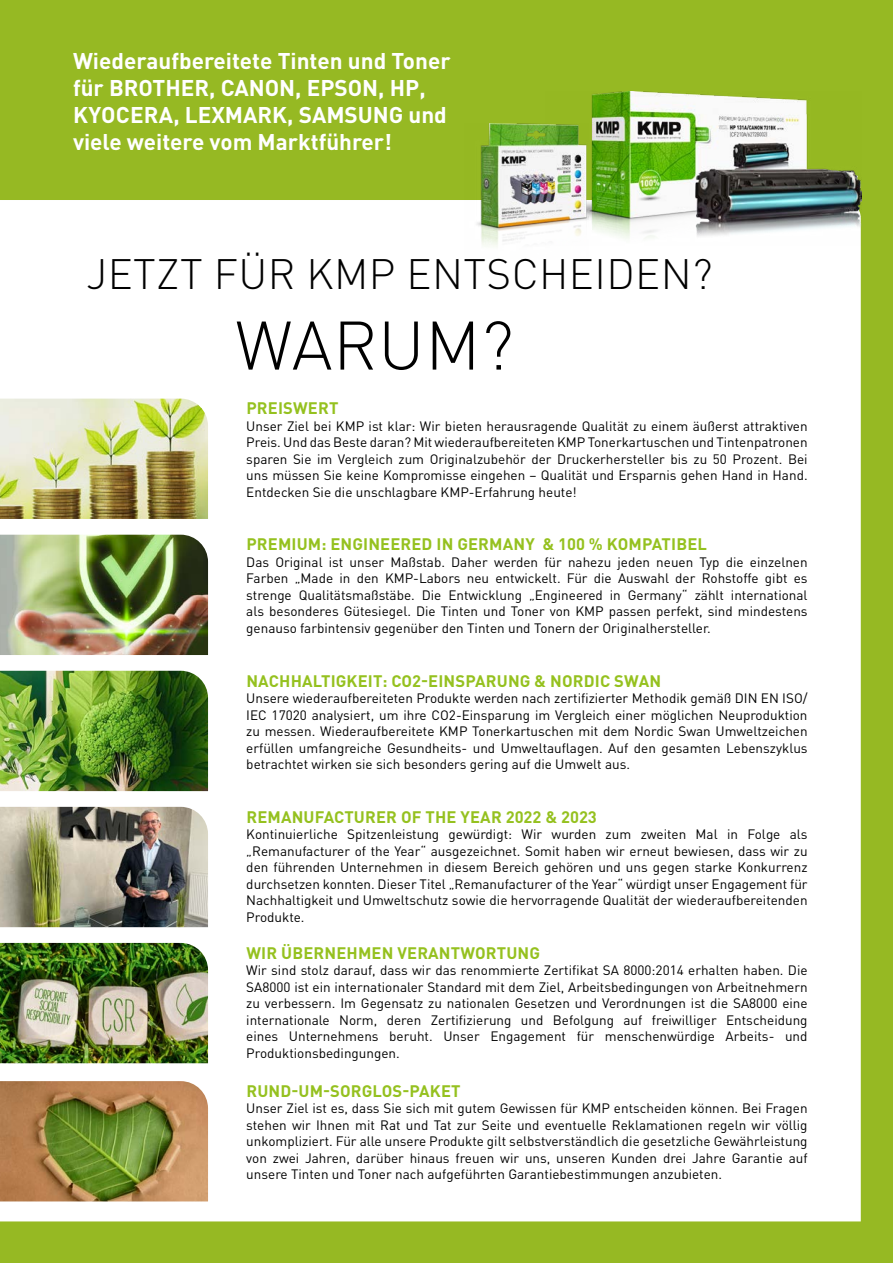
<style>
.page{position:relative;width:893px;height:1263px;background:#96b923}
.page>*{position:absolute;margin:0;border:0;box-sizing:border-box;transform-origin:0 0}
.t1{font:300 67.5px "DIN Pro";letter-spacing:.01em;color:#000}
.t2{font:300 42px "DIN Pro";letter-spacing:.01em;color:#000}
.t3{font:700 22.5px/27px "DIN Pro";color:#fff}
.t4{font:700 16.5px "DIN Pro";letter-spacing:.01em;color:#95c11f}
.t5{font:13.5px/16.5px "DIN Pro";color:#000;text-align:justify}
</style>
<div class="page">
<div style="left:0;top:200px;width:861px;height:1021px;background:#fff"></div>
<img style="left:0;top:535px;width:208px;height:120px">
<img style="left:589px;top:92px;width:272px;height:154px">
<img style="left:464px;top:124px;width:125px;height:135px">
<img style="left:0;top:399px;width:208px;height:120px">
<img style="left:0;top:671px;width:208px;height:120px">
<img style="left:0;top:807px;width:208px;height:120px">
<img style="left:0;top:943px;width:208px;height:120px">
<img style="left:0;top:1081px;width:208px;height:120px">
<h3 class="t3" style="left:73px;top:47px;width:379px">Wiederaufbereitete Tinten und Toner für BROTHER, CANON, EPSON, HP,<br>KYOCERA, LEXMARK, SAMSUNG und viele weitere vom Marktführer!</h3>
<h2 class="t2" style="left:86px;top:245px;width:628px">JETZT FÜR KMP ENTSCHEIDEN?</h2>
<h1 class="t1" style="left:235px;top:299px;width:280px">WARUM?</h1>
<p class="t4" style="left:246px;top:397px;width:94px">PREISWERT</p>
<p class="t5" style="left:246px;top:417px;width:563px">Unser Ziel bei KMP ist klar: Wir bieten herausragende Qualität zu einem äußerst attraktiven Preis. Und das Beste daran? Mit wiederaufbereiteten KMP Tonerkartuschen und Tintenpatronen sparen Sie im Vergleich zum Originalzubehör der Druckerhersteller bis zu 50 Prozent. Bei uns müssen Sie keine Kompromisse eingehen – Qualität und Ersparnis gehen Hand in Hand.<br>Entdecken Sie die unschlagbare KMP-Erfahrung heute!</p>
<p class="t4" style="left:246px;top:533px;width:462px">PREMIUM: ENGINEERED IN GERMANY &amp; 100 % KOMPATIBEL</p>
<p class="t5" style="left:246px;top:553px;width:563px">Das Original ist unser Maßstab. Daher werden für nahezu jeden neuen Typ die einzelnen Farben „Made in den KMP-Labors neu entwickelt. Für die Auswahl der Rohstoffe gibt es strenge Qualitätsmaßstäbe. Die Entwicklung „Engineered in Germany“ zählt international als besonderes Gütesiegel. Die Tinten und Toner von KMP passen perfekt, sind mindestens genauso farbintensiv gegenüber den Tinten und Tonern der Originalhersteller.</p>
<p class="t4" style="left:246px;top:669px;width:416px">NACHHALTIGKEIT: CO2-EINSPARUNG &amp; NORDIC SWAN</p>
<p class="t5" style="left:246px;top:689px;width:563px">Unsere wiederaufbereiteten Produkte werden nach zertifizierter Methodik gemäß DIN EN ISO/ IEC 17020 analysiert, um ihre CO2-Einsparung im Vergleich einer möglichen Neuproduktion zu messen. Wiederaufbereitete KMP Tonerkartuschen mit dem Nordic Swan Umweltzeichen erfüllen umfangreiche Gesundheits- und Umweltauflagen. Auf den gesamten Lebenszyklus betrachtet wirken sie sich besonders gering auf die Umwelt aus.</p>
<p class="t4" style="left:246px;top:805px;width:352px">REMANUFACTURER OF THE YEAR 2022 &amp; 2023</p>
<p class="t5" style="left:246px;top:825px;width:563px">Kontinuierliche Spitzenleistung gewürdigt: Wir wurden zum zweiten Mal in Folge als „Remanufacturer of the Year“ ausgezeichnet. Somit haben wir erneut bewiesen, dass wir zu den führenden Unternehmen in diesem Bereich gehören und uns gegen starke Konkurrenz durchsetzen konnten. Dieser Titel „Remanufacturer of the Year“ würdigt unser Engagement für Nachhaltigkeit und Umweltschutz sowie die hervorragende Qualität der wiederaufbereitenden Produkte.</p>
<p class="t4" style="left:246px;top:941px;width:295px">WIR ÜBERNEHMEN VERANTWORTUNG</p>
<p class="t5" style="left:246px;top:961px;width:563px">Wir sind stolz darauf, dass wir das renommierte Zertifikat SA 8000:2014 erhalten haben. Die SA8000 ist ein internationaler Standard mit dem Ziel, Arbeitsbedingungen von Arbeitnehmern zu verbessern. Im Gegensatz zu nationalen Gesetzen und Verordnungen ist die SA8000 eine internationale Norm, deren Zertifizierung und Befolgung auf freiwilliger Entscheidung eines Unternehmens beruht. Unser Engagement für menschenwürdige Arbeits- und Produktionsbedingungen.</p>
<p class="t4" style="left:246px;top:1080px;width:216px">RUND-UM-SORGLOS-PAKET</p>
<p class="t5" style="left:246px;top:1100px;width:563px">Unser Ziel ist es, dass Sie sich mit gutem Gewissen für KMP entscheiden können. Bei Fragen stehen wir Ihnen mit Rat und Tat zur Seite und eventuelle Reklamationen regeln wir völlig unkompliziert. Für alle unsere Produkte gilt selbstverständlich die gesetzliche Gewährleistung von zwei Jahren, darüber hinaus freuen wir uns, unseren Kunden drei Jahre Garantie auf unsere Tinten und Toner nach aufgeführten Garantiebestimmungen anzubieten.</p>
</div>
